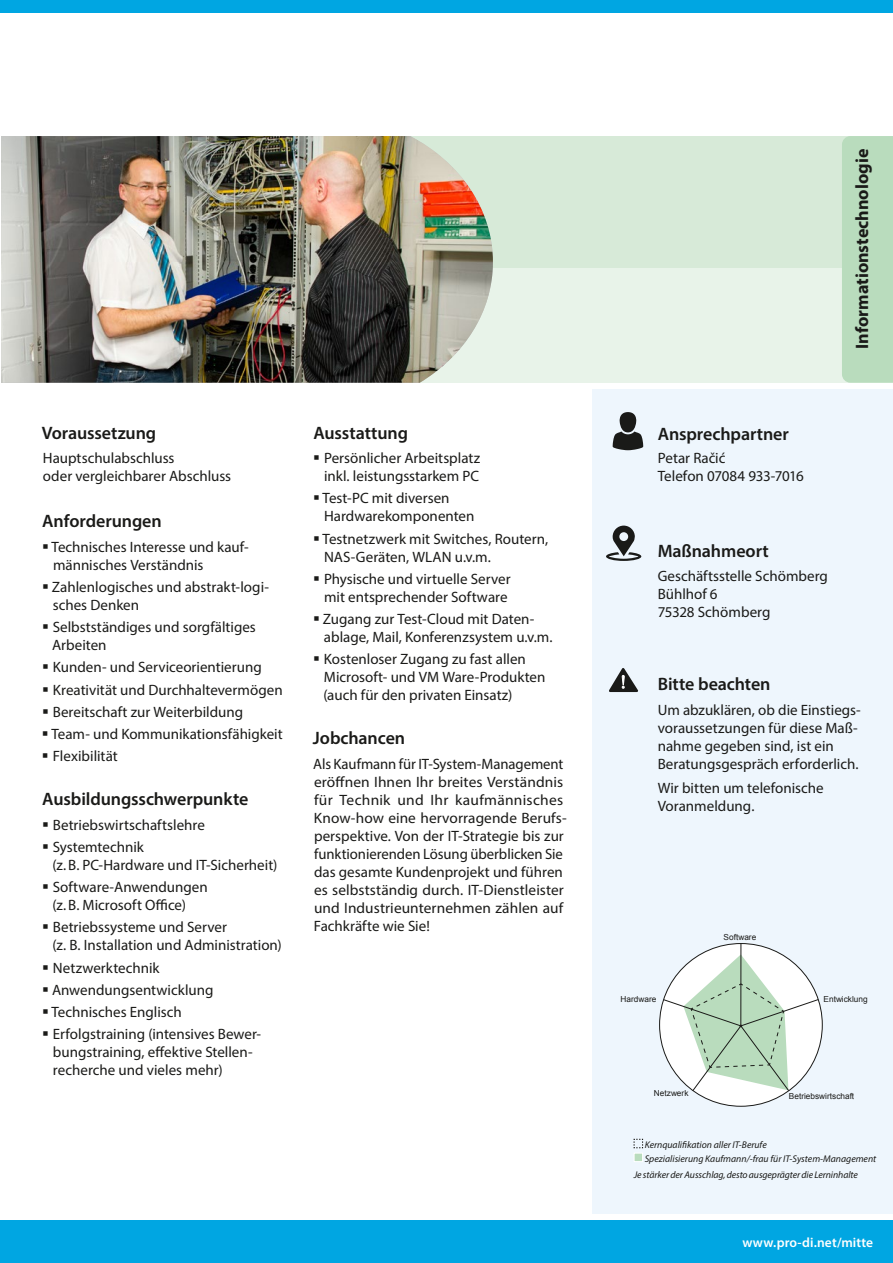
<style>
.page{position:relative;width:893px;height:1263px;background:#fff}
.page>*{position:absolute;margin:0;border:0;box-sizing:border-box;transform-origin:0 0}
.t1{font:600 18px "Myriad Pro";letter-spacing:-.005em;color:#1a1a18}
.t2{font:700 18px "Myriad Pro";color:#1a1a18}
.t3{font:15px/18px "Myriad Pro";color:#1a1a18}
.t4{font:600 13.5px "Myriad Pro";letter-spacing:.005em;color:#fff}
.t5{font:italic 9.75px/13.8px "Myriad Pro";color:#1a1a18}
.t6{font:8.25px "Arial";color:#1a1a18}
</style>
<div class="page">
<div style="left:592px;top:389px;width:301px;height:825px;background:#eef6fd"></div>
<div style="left:1px;top:136px;width:892px;height:247px;background:#e8f3e9"></div>
<div style="left:1px;top:136px;width:892px;height:132px;background:#d7ead8"></div>
<img style="left:1px;top:136px;width:492px;height:247px">
<svg style="left:613px;top:412px;width:30px;height:38px"></svg>
<svg style="left:606px;top:526px;width:35px;height:35px"></svg>
<svg style="left:609px;top:668px;width:29px;height:24px"></svg>
<div style="left:660px;top:943px;width:162px;height:163px;background:#fff;border-radius:50%"></div>
<hr style="left:741px;top:943px;width:1px;height:83px;background:#1a1a18">
<svg style="left:663px;top:954px;width:156px;height:137px"></svg>
<svg style="left:633px;top:1138px;width:10px;height:10px"></svg>
<div style="left:634px;top:1153px;width:9px;height:9px;background:#b9dcbd;border:1px solid #fff"></div>
<div style="left:0;top:0;width:893px;height:13px;background:#00a6e2"></div>
<div style="left:0;top:1220px;width:893px;height:43px;background:#00a6e2"></div>
<div style="left:842px;top:136px;width:51px;height:247px;background:#b9dcbd"></div>
<p class="t1" style="left:42px;top:421px;width:116px">Voraussetzung</p>
<p class="t3" style="left:43px;top:449px;width:190px">Hauptschulabschluss<br>oder vergleichbarer Abschluss</p>
<p class="t1" style="left:42px;top:510px;width:121px">Anforderungen</p>
<p class="t3" style="left:51px;top:537px;width:199px">Technisches Interesse und kauf&shy;männisches Verständnis</p>
<p class="t3" style="left:52px;top:577px;width:219px">Zahlenlogisches und abstrakt-logi&shy;sches Denken</p>
<p class="t3" style="left:52px;top:618px;width:205px">Selbstständiges und sorgfältiges<br>Arbeiten</p>
<p class="t3" style="left:51px;top:656px;width:233px;line-height:22.2px">Kunden- und Serviceorientierung<br>Kreativität und Durchhaltevermögen<br>Bereitschaft zur Weiterbildung<br>Team- und Kommunikationsfähigkeit<br>Flexibilität</p>
<p class="t1" style="left:42px;top:788px;width:208px">Ausbildungsschwerpunkte</p>
<p class="t3" style="left:53px;top:813px;width:154px;line-height:22.2px">Betriebswirtschaftslehre<br>Systemtechnik</p>
<p class="t3" style="left:52px;top:853px;width:226px;line-height:22.2px">(z.B. PC-Hardware und IT-Sicherheit)<br>Software-Anwendungen</p>
<p class="t3" style="left:52px;top:894px;width:176px;line-height:22.2px">(z.B. Microsoft Office)<br>Betriebssysteme und Server</p>
<p class="t3" style="left:51px;top:934px;width:232px;line-height:22.2px">(z. B. Installation und Administration)<br>Netzwerktechnik<br>Anwendungsentwicklung<br>Technisches Englisch<br>Erfolgstraining (intensives Bewer-</p>
<p class="t3" style="left:53px;top:1043px;width:201px">bungstraining, effektive Stellen&shy;recherche und vieles mehr)</p>
<p class="t1" style="left:313px;top:421px;width:96px">Ausstattung</p>
<p class="t3" style="left:324px;top:449px;width:158px">Persönlicher Arbeitsplatz inkl. leistungsstarkem PC</p>
<p class="t3" style="left:323px;top:489px;width:153px">Test-PC mit diversen<br>Hardwarekomponenten</p>
<p class="t3" style="left:323px;top:529px;width:227px">Testnetzwerk mit Switches, Routern,<br>NAS-Geräten, WLAN u.v.m.</p>
<p class="t3" style="left:324px;top:570px;width:188px">Physische und virtuelle Server mit entsprechender Software</p>
<p class="t3" style="left:323px;top:610px;width:231px">Zugang zur Test-Cloud mit Daten&shy;ablage, Mail, Konferenzsystem u.v.m.</p>
<p class="t3" style="left:323px;top:650px;width:224px">Kostenloser Zugang zu fast allen<br>Microsoft- und VM Ware-Produkten (auch für den privaten Einsatz)</p>
<p class="t1" style="left:313px;top:727px;width:94px">Jobchancen</p>
<p class="t3" style="left:313px;top:754px;width:255px">Als Kaufmann für IT-System-Management eröffnen Ihnen Ihr breites Verständnis für Technik und Ihr kaufmännisches Know-how eine hervorragende Berufs&shy;perspektive. Von der IT-Strategie bis zur funktionierenden Lösung überblicken Sie das gesamte Kundenprojekt und führen es selbstständig durch. IT-Dienstleister und Industrieunternehmen zählen auf Fachkräfte wie Sie!</p>
<p class="t2" style="left:850px;top:349px;width:201px;rotate:-90deg">Informationstechnologie</p>
<p class="t1" style="left:658px;top:423px;width:133px">Ansprechpartner</p>
<p class="t3" style="left:658px;top:449px;width:147px">Petar Račić<br>Telefon 07084 933-7016</p>
<p class="t1" style="left:658px;top:539px;width:113px">Maßnahmeort</p>
<p class="t3" style="left:658px;top:567px;width:172px">Geschäftsstelle Schömberg<br>Bühlhof 6<br>75328 Schömberg</p>
<p class="t1" style="left:658px;top:673px;width:114px">Bitte beachten</p>
<p class="t3" style="left:658px;top:700px;width:205px">Um abzuklären, ob die Einstiegs&shy;voraussetzungen für diese Maß&shy;nahme gegeben sind, ist ein<br>Beratungsgespräch erforderlich.</p>
<p class="t3" style="left:658px;top:779px;width:168px">Wir bitten um telefonische<br>Voranmeldung.</p>
<p class="t6" style="left:621px;top:993px;width:37px">Hardware</p>
<p class="t6" style="left:724px;top:932px;width:34px">Software</p>
<p class="t6" style="left:823px;top:993px;width:46px">Entwicklung</p>
<p class="t6" style="left:654px;top:1088px;width:36px">Netzwerk</p>
<p class="t6" style="left:789px;top:1090px;width:67px">Betriebswirtschaft</p>
<p class="t5" style="left:645px;top:1138px;width:233px">Kernqualifikation aller IT-Berufe<br>Spezialisierung Kaufmann/-frau für IT-System-Management</p>
<p class="t5" style="left:634px;top:1167px;width:226px">Je stärker der Ausschlag, desto ausgeprägter die Lerninhalte</p>
<p class="t4" style="left:742px;top:1234px;width:132px">www.pro-di.net/mitte</p>
</div>
